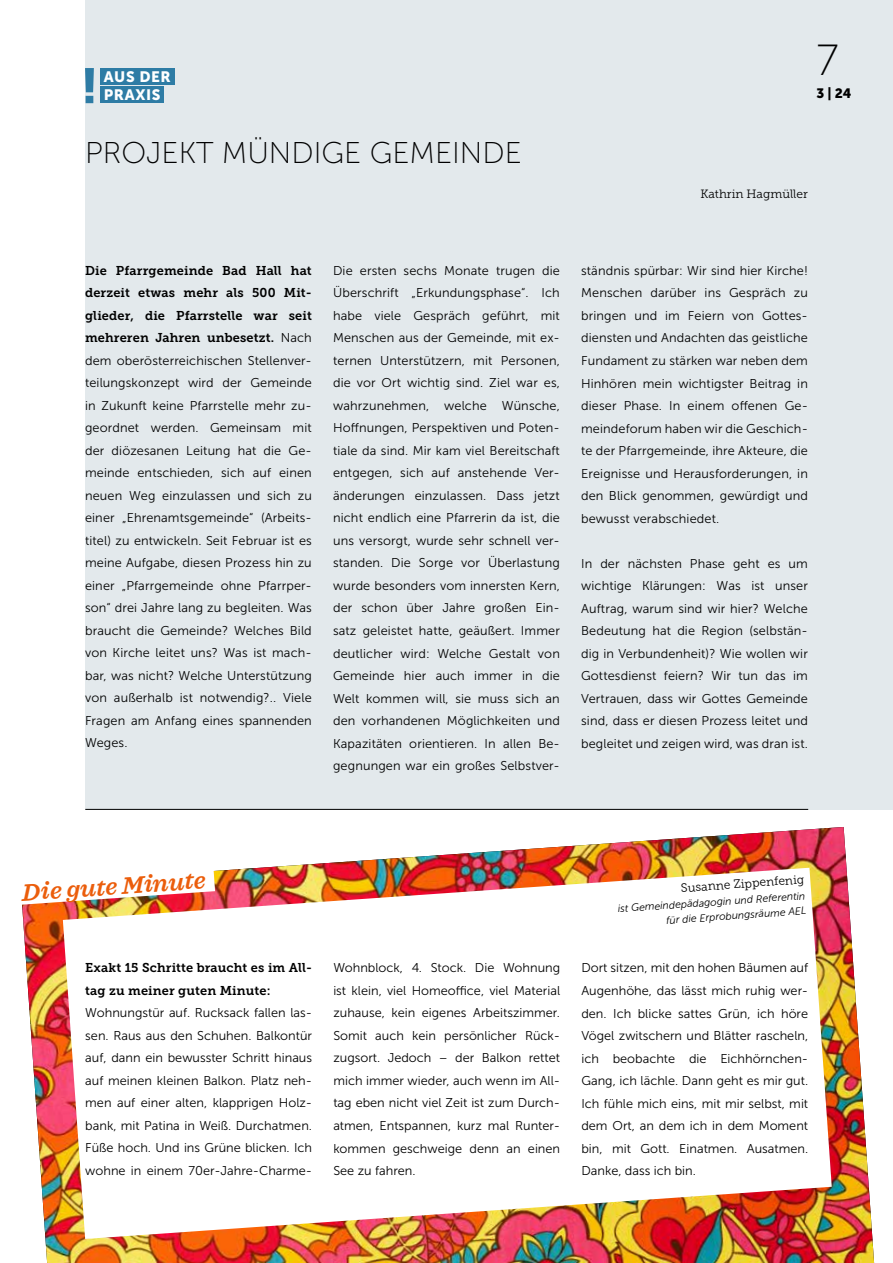
<style>
.page{position:relative;width:893px;height:1263px;background:#fff}
.page>*{position:absolute;margin:0;border:0;box-sizing:border-box;transform-origin:0 0}
.t1{font:43.5px "Museo Sans 100";color:#000}
.t2{font:30px "Museo Sans 100";color:#000}
.t3{font:italic 600 24px "Sagona";color:#eb5d0b}
.t4{font:15px/18.8px "Museo Sans 900";letter-spacing:.04em;color:#fff}
.t5{font:13.5px "Museo Sans 900";color:#000}
.t6{font:12.75px/22.5px "Museo Sans 300";letter-spacing:.01em;color:#000;text-align:justify}
.t7{font:12.75px/22.5px "Museo Slab 700";letter-spacing:.01em;color:#000;text-align:justify}
.t8{font:12px "Museo Slab 300";color:#000}
.t9{font:italic 10.5px/15px "Museo Sans 300";color:#000;text-align:right}
.s1{font-family:"Museo Sans 300"}
</style>
<div class="page">
<div style="left:85px;top:0;width:808px;height:809px;background:#e3e9ec"></div>
<img style="left:22px;top:827px;width:852px;height:436px">
<svg style="left:63px;top:868px;width:769px;height:371px"></svg>
<svg style="left:22px;top:853px;width:193px;height:52px"></svg>
<hr style="left:85px;top:809px;width:723px;height:1px;background:#000">
<div style="left:100px;top:68px;width:75px;height:17px;background:#2e7ca5"></div>
<div style="left:100px;top:87px;width:63px;height:16px;background:#2e7ca5"></div>
<svg style="left:85px;top:68px;width:9px;height:35px"></svg>
<p class="t4" style="left:104px;top:67px;width:69px">AUS DER<br>PRAXIS</p>
<h2 class="t2" style="left:85px;top:137px;width:438px">PROJEKT MÜNDIGE GEMEINDE</h2>
<h1 class="t1" style="left:816px;top:37px;width:24px">7</h1>
<p class="t5" style="left:816px;top:85px;width:37px">3 | 24</p>
<p class="t8" style="left:700px;top:187px;width:109px">Kathrin Hagmüller</p>
<p class="t7" style="left:85px;top:259px;width:228px">Die Pfarrgemeinde Bad Hall hat derzeit etwas mehr als 500 Mit&shy;glieder, die Pfarrstelle war seit mehreren Jahren unbesetzt. <span class="s1">Nach</span></p>
<p class="t6" style="left:85px;top:349px;width:228px">dem oberösterreichischen Stellenver&shy;teilungskonzept wird der Gemeinde in Zukunft keine Pfarrstelle mehr zu&shy;geordnet werden. Gemeinsam mit der diözesanen Leitung hat die Ge&shy;meinde entschieden, sich auf einen neuen Weg einzulassen und sich zu einer „Ehrenamtsgemeinde“ (Arbeits&shy;titel) zu entwickeln. Seit Februar ist es meine Aufgabe, diesen Prozess hin zu einer „Pfarrgemeinde ohne Pfarrper&shy;son“ drei Jahre lang zu begleiten. Was braucht die Gemeinde? Welches Bild von Kirche leitet uns? Was ist mach&shy;bar, was nicht? Welche Unterstützung von außerhalb ist notwendig?.. Viele Fragen am Anfang eines spannenden Weges.</p>
<p class="t6" style="left:333px;top:259px;width:228px">Die ersten sechs Monate trugen die Überschrift „Erkundungsphase“. Ich habe viele Gespräch geführt, mit Menschen aus der Gemeinde, mit ex&shy;ternen Unterstützern, mit Personen, die vor Ort wichtig sind. Ziel war es, wahrzunehmen, welche Wünsche, Hoffnungen, Perspektiven und Poten&shy;tiale da sind. Mir kam viel Bereitschaft entgegen, sich auf anstehende Ver&shy;änderungen einzulassen. Dass jetzt nicht endlich eine Pfarrerin da ist, die uns versorgt, wurde sehr schnell ver&shy;standen. Die Sorge vor Überlastung wurde besonders vom innersten Kern, der schon über Jahre großen Ein&shy;satz geleistet hatte, geäußert. Immer deutlicher wird: Welche Gestalt von Gemeinde hier auch immer in die Welt kommen will, sie muss sich an den vorhandenen Möglichkeiten und Kapazitäten orientieren. In allen Be&shy;gegnungen war ein großes Selbstver-</p>
<p class="t6" style="left:581px;top:259px;width:228px">ständnis spürbar: Wir sind hier Kirche!<br>Menschen darüber ins Gespräch zu bringen und im Feiern von Gottes&shy;diensten und Andachten das geistliche Fundament zu stärken war neben dem Hinhören mein wichtigster Beitrag in dieser Phase. In einem offenen Ge&shy;meindeforum haben wir die Geschich&shy;te der Pfarrgemeinde, ihre Akteure, die Ereignisse und Herausforderungen, in den Blick genommen, gewürdigt und bewusst verabschiedet.</p>
<p class="t6" style="left:581px;top:552px;width:228px">In der nächsten Phase geht es um wichtige Klärungen: Was ist unser Auftrag, warum sind wir hier? Welche Bedeutung hat die Region (selbstän&shy;dig in Verbundenheit)? Wie wollen wir Gottesdienst feiern? Wir tun das im Vertrauen, dass wir Gottes Gemeinde sind, dass er diesen Prozess leitet und begleitet und zeigen wird, was dran ist.</p>
<h3 class="t3" style="left:21px;top:878px;width:186px;rotate:-4deg">Die gute Minute</h3>
<p class="t7" style="left:85px;top:957px;width:228px">Exakt 15 Schritte braucht es im All&shy;tag zu meiner guten Minute:</p>
<p class="t6" style="left:85px;top:1002px;width:228px">Wohnungstür auf. Rucksack fallen las&shy;sen. Raus aus den Schuhen. Balkontür auf, dann ein bewusster Schritt hinaus auf meinen kleinen Balkon. Platz neh&shy;men auf einer alten, klapprigen Holz&shy;bank, mit Patina in Weiß. Durchatmen.<br>Füße hoch. Und ins Grüne blicken. Ich wohne in einem 70er-Jahre-Charme-</p>
<p class="t8" style="left:681px;top:881px;width:125px;rotate:-4deg">Susanne Zippenfenig</p>
<p class="t9" style="left:617px;top:901px;width:189px;rotate:-4deg">ist Gemeindepädagogin und Referentin für die Erprobungsräume AEL</p>
<p class="t6" style="left:333px;top:957px;width:228px">Wohnblock, 4. Stock. Die Wohnung ist klein, viel Homeoffice, viel Material zuhause, kein eigenes Arbeitszimmer.<br>Somit auch kein persönlicher Rück&shy;zugsort. Jedoch – der Balkon rettet mich immer wieder, auch wenn im All&shy;tag eben nicht viel Zeit ist zum Durch&shy;atmen, Entspannen, kurz mal Runter&shy;kommen geschweige denn an einen See zu fahren.</p>
<p class="t6" style="left:581px;top:957px;width:228px">Dort sitzen, mit den hohen Bäumen auf Augenhöhe, das lässt mich ruhig wer&shy;den. Ich blicke sattes Grün, ich höre Vögel zwitschern und Blätter rascheln, ich beobachte die Eichhörnchen-Gang, ich lächle. Dann geht es mir gut.<br>Ich fühle mich eins, mit mir selbst, mit dem Ort, an dem ich in dem Moment bin, mit Gott. Einatmen. Ausatmen.<br>Danke, dass ich bin.</p>
</div>
